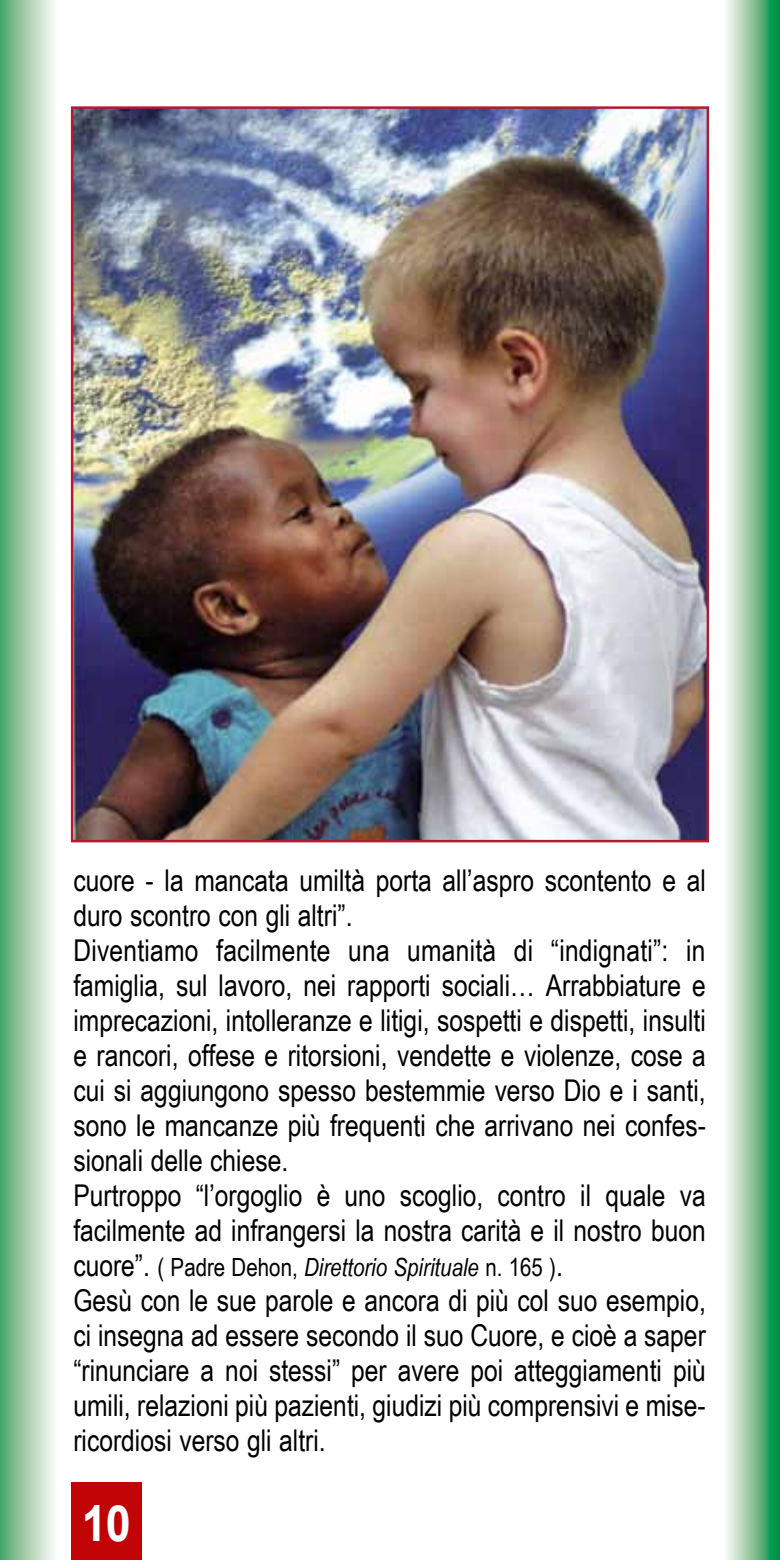
<style>
.page{position:relative;width:780px;height:1560px;background:#fff}
.page>*{position:absolute;margin:0;border:0;box-sizing:border-box;transform-origin:0 0}
.t1{font:700 50px "Arial";color:#fff;scale:.9 1}
.t2{font:30px/35px "Arial Narrow";color:#000}
.t3{font:italic 25px "Arial Narrow";color:#000}
.s1{font-style:normal;font-size:30px}
.s2{font-style:normal}
</style>
<div class="page">
<div style="left:71px;top:1481px;width:71px;height:78px;background:#c00304"></div>
<img style="left:74px;top:109px;width:632px;height:730px">
<div style="left:0;top:0;width:57px;height:1559px;background:linear-gradient(to right,#50a566,#fffdfd)"></div>
<svg style="left:727px;top:0;width:53px;height:1559px;background:#7ac094"></svg>
<p class="t2" style="left:73px;top:862px;width:634px">cuore - la mancata umiltà porta all’aspro scontento e al duro scontro con gli altri”.<br>Diventiamo facilmente una umanità di “indignati”: in famiglia, sul lavoro, nei rapporti sociali… Arrabbiature e imprecazioni, intolleranze e litigi, sospetti e dispetti, insulti e rancori, offese e ritorsioni, vendette e violenze, cose a cui si aggiungono spesso bestemmie verso Dio e i santi, sono le mancanze più frequenti che arrivano nei confes&shy;sionali delle chiese.<br>Purtroppo “l’orgoglio è uno scoglio, contro il quale va facilmente ad infrangersi la nostra carità e il nostro buon</p>
<p class="t3" style="left:73px;top:1252px;width:491px"><span class="s1">cuore”.</span> <span class="s2">( Padre Dehon,</span> Direttorio Spirituale <span class="s2">n. 165 )</span><span class="s1">.</span></p>
<p class="t2" style="left:73px;top:1282px;width:634px;text-align:justify">Gesù con le sue parole e ancora di più col suo esempio, ci insegna ad essere secondo il suo Cuore, e cioè a saper “rinunciare a noi stessi” per avere poi atteggiamenti più umili, relazioni più pazienti, giudizi più comprensivi e mise&shy;ricordiosi verso gli altri.</p>
<h1 class="t1" style="left:82px;top:1494px;width:56px">10</h1>
</div>
